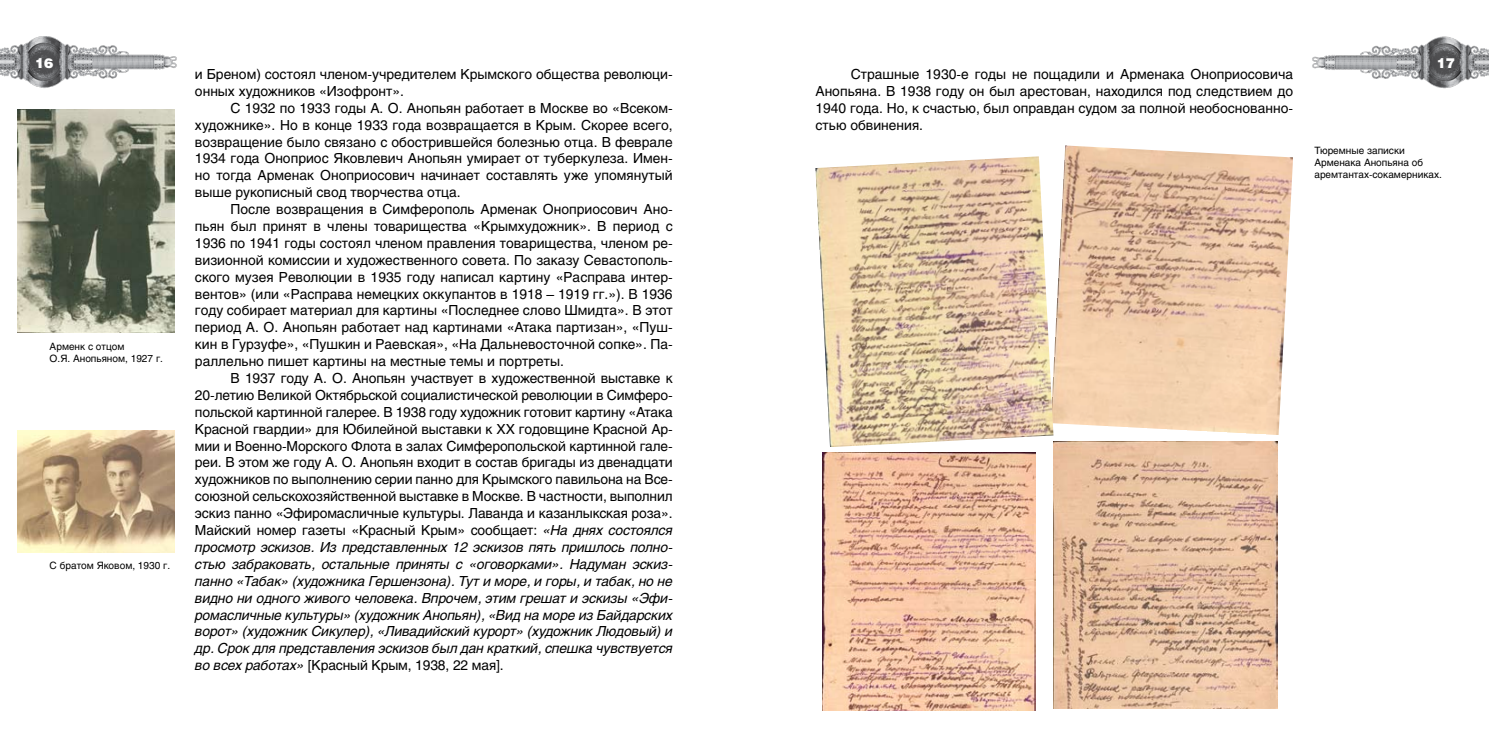
<style>
.page{position:relative;width:1489px;height:745px;background:#fff}
.page>*{position:absolute;margin:0;border:0;box-sizing:border-box;transform-origin:0 0}
.t1{font:13.75px/16.9px "Helios";color:#000;text-align:justify}
.t2{font:900 13.75px "Helios";color:#fff}
.t3{font:10px/12px "Helios";color:#000}
.s1{font-style:italic}
</style>
<div class="page">
<img style="left:18px;top:123px;width:157px;height:209px">
<img style="left:18px;top:430px;width:157px;height:121px">
<img style="left:1053px;top:145px;width:239px;height:290px">
<img style="left:815px;top:156px;width:238px;height:291px">
<img style="left:822px;top:452px;width:212px;height:258px">
<img style="left:1053px;top:441px;width:224px;height:267px">
<img style="left:0;top:36px;width:177px;height:87px">
<img style="left:1312px;top:36px;width:176px;height:53px">
<p class="t2" style="left:35px;top:54px;width:20px">16</p>
<p class="t2" style="left:1436px;top:54px;width:20px">17</p>
<p class="t1" style="left:815px;top:65px;width:479px;text-indent:35px">Страшные 1930-е годы не пощадили и Арменака Оноприосовича Анопьяна. В 1938 году он был арестован, находился под следствием до 1940 года. Но, к счастью, был оправдан судом за полной необоснованно&shy;стью обвинения.</p>
<p class="t1" style="left:195px;top:65px;width:479px">и Бреном) состоял членом-учредителем Крымского общества революци&shy;онных художников «Изофронт».</p>
<p class="t1" style="left:195px;top:99px;width:479px;text-indent:35px">С 1932 по 1933 годы А. О. Анопьян работает в Москве во «Всеком&shy;художнике». Но в конце 1933 года возвращается в Крым. Скорее всего, возвращение было связано с обострившейся болезнью отца. В феврале 1934 года Оноприос Яковлевич Анопьян умирает от туберкулеза. Имен&shy;но тогда Арменак Оноприосович начинает составлять уже упомянутый выше рукописный свод творчества отца.</p>
<p class="t1" style="left:195px;top:200px;width:479px;text-indent:35px">После возвращения в Симферополь Арменак Оноприосович Ано&shy;пьян был принят в члены товарищества «Крымхудожник». В период с 1936 по 1941 годы состоял членом правления товарищества, членом ре&shy;визионной комиссии и художественного совета. По заказу Севастополь&shy;ского музея Революции в 1935 году написал картину «Расправа интер&shy;вентов» (или «Расправа немецких оккупантов в 1918 – 1919 гг.»). В 1936 году собирает материал для картины «Последнее слово Шмидта». В этот период А. О. Анопьян работает над картинами «Атака партизан», «Пуш&shy;кин в Гурзуфе», «Пушкин и Раевская», «На Дальневосточной сопке». Па&shy;раллельно пишет картины на местные темы и портреты.</p>
<p class="t1" style="left:195px;top:369px;width:479px;text-indent:35px">В 1937 году А. О. Анопьян участвует в художественной выставке к 20-летию Великой Октябрьской социалистической революции в Симферо&shy;польской картинной галерее. В 1938 году художник готовит картину «Атака Красной гвардии» для Юбилейной выставки к ХХ годовщине Красной Ар&shy;мии и Военно-Морского Флота в залах Симферопольской картинной гале&shy;реи. В этом же году А. О. Анопьян входит в состав бригады из двенадцати художников по выполнению серии панно для Крымского павильона на Все&shy;союзной сельскохозяйственной выставке в Москве. В частности, выполнил эскиз панно «Эфиромасличные культуры. Лаванда и казанлыкская роза».<br>Майский номер газеты «Красный Крым» сообщает: <span class="s1">«На днях состоялся просмотр эскизов. Из представленных 12 эскизов пять пришлось полно&shy;стью забраковать, остальные приняты с «оговорками». Надуман эскиз&shy;панно «Табак» (художника Гершензона). Тут и море, и горы, и табак, но не видно ни одного живого человека. Впрочем, этим грешат и эскизы «Эфи&shy;ромасличные культуры» (художник Анопьян), «Вид на море из Байдарских ворот» (художник Сикулер), «Ливадийский курорт» (художник Людовый) и др. Срок для представления эскизов был дан краткий, спешка чувствуется во всех работах»</span> [Красный Крым, 1938, 22 мая].</p>
<p class="t3" style="left:1314px;top:145px;width:129px">Тюремные записки<br>Арменака Анопьяна об аремтантах-сокамерниках.</p>
<p class="t3" style="left:50px;top:340px;width:115px">Арменк с отцом<br>О.Я. Анопьяном, 1927 г.</p>
<p class="t3" style="left:50px;top:559px;width:122px">С братом Яковом, 1930 г.</p>
</div>
